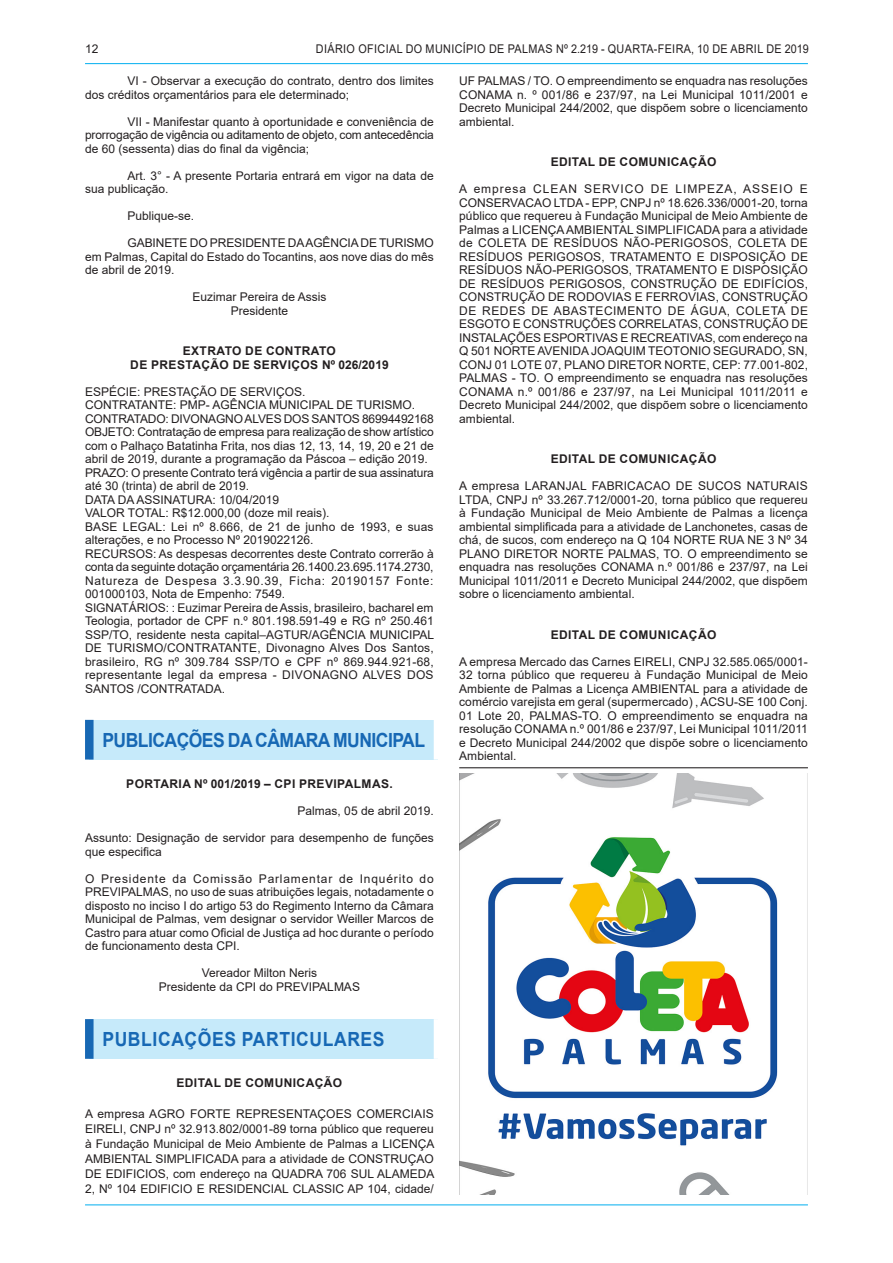
<style>
.page{position:relative;width:893px;height:1263px;background:#fff}
.page>*{position:absolute;margin:0;border:0;box-sizing:border-box;transform-origin:0 0}
.t1{font:700 19.5px "Arial";letter-spacing:-.03em;color:#1768b4;scale:.9 1}
.t2{font:700 19.5px "Arial";letter-spacing:.035em;color:#1768b4;scale:.9 1}
.t3{font:12px/13.5px "Arial";color:#231f20;text-align:justify}
.t4{font:700 12px/13.5px "Arial";letter-spacing:.035em;color:#231f20;text-align:center}
.t5{font:12px "Arial";letter-spacing:.035em;color:#231f20;scale:.9 1}
</style>
<div class="page">
<hr style="left:85px;top:63px;width:723px;height:1px;background:#00aeef">
<hr style="left:85px;top:1204px;width:723px;height:1px;background:#00aeef">
<div style="left:89px;top:720px;width:349px;height:39px;background:#c6eafa"></div>
<div style="left:85px;top:720px;width:9px;height:39px;background:#1768b4"></div>
<div style="left:434px;top:720px;width:8px;height:39px;background:#fff"></div>
<div style="left:89px;top:1019px;width:349px;height:40px;background:#c6eafa"></div>
<div style="left:85px;top:1019px;width:9px;height:40px;background:#1768b4"></div>
<div style="left:434px;top:1019px;width:8px;height:40px;background:#fff"></div>
<hr style="left:459px;top:767px;width:349px;height:1px;background:#231f20">
<img style="left:459px;top:774px;width:349px;height:421px">
<p class="t3" style="left:85px;top:42px;width:15px">12</p>
<p class="t5" style="left:316px;top:40px;width:549px">DIÁRIO OFICIAL DO MUNICÍPIO DE PALMAS Nº 2.219 - QUARTA-FEIRA, 10 DE ABRIL DE 2019</p>
<p class="t3" style="left:85px;top:74px;width:350px;text-indent:43px">VI - Observar a execução do contrato, dentro dos limites dos créditos orçamentários para ele determinado;</p>
<p class="t3" style="left:85px;top:115px;width:350px;text-indent:43px">VII - Manifestar quanto à oportunidade e conveniência de prorrogação de vigência ou aditamento de objeto, com antecedência de 60 (sessenta) dias do final da vigência;</p>
<p class="t3" style="left:85px;top:169px;width:350px;text-indent:43px">Art. 3° - A presente Portaria entrará em vigor na data de sua publicação.</p>
<p class="t3" style="left:128px;top:209px;width:68px">Publique-se.</p>
<p class="t3" style="left:85px;top:236px;width:350px;text-indent:43px">GABINETE DO PRESIDENTE DA AGÊNCIA DE TURISMO em Palmas, Capital do Estado do Tocantins, aos nove dias do mês de abril de 2019.</p>
<p class="t3" style="left:192px;top:290px;width:136px;text-align:center">Euzimar Pereira de Assis<br>Presidente</p>
<p class="t4" style="left:130px;top:344px;width:260px">EXTRATO DE CONTRATO<br>DE PRESTAÇÃO DE SERVIÇOS Nº 026/2019</p>
<p class="t3" style="left:85px;top:385px;width:351px;text-align:left">ESPÉCIE: PRESTAÇÃO DE SERVIÇOS.<br>CONTRATANTE: PMP- AGÊNCIA MUNICIPAL DE TURISMO.<br>CONTRATADO: DIVONAGNO ALVES DOS SANTOS 86994492168<br>OBJETO: Contratação de empresa para realização de show artístico com o Palhaço Batatinha Frita, nos dias 12, 13, 14, 19, 20 e 21 de abril de 2019, durante a programação da Páscoa – edição 2019.<br>PRAZO: O presente Contrato terá vigência a partir de sua assinatura até 30 (trinta) de abril de 2019.<br>DATA DA ASSINATURA: 10/04/2019<br>VALOR TOTAL: R$12.000,00 (doze mil reais).<br>BASE LEGAL: Lei nº 8.666, de 21 de junho de 1993, e suas alterações, e no Processo Nº 2019022126.<br>RECURSOS: As despesas decorrentes deste Contrato correrão à conta da seguinte dotação orçamentária 26.1400.23.695.1174.2730, Natureza de Despesa 3.3.90.39, Ficha: 20190157 Fonte:<br>001000103, Nota de Empenho: 7549.<br>SIGNATÁRIOS: : Euzimar Pereira de Assis, brasileiro, bacharel em Teologia, portador de CPF n.º 801.198.591-49 e RG nº 250.461<br>SSP/TO, residente nesta capital–AGTUR/AGÊNCIA MUNICIPAL DE TURISMO/CONTRATANTE, Divonagno Alves Dos Santos, brasileiro, RG nº 309.784 SSP/TO e CPF nº 869.944.921-68, representante legal da empresa - DIVONAGNO ALVES DOS SANTOS /CONTRATADA.</p>
<h1 class="t1" style="left:102px;top:726px;width:360px">PUBLICAÇÕES DA CÂMARA MUNICIPAL</h1>
<p class="t4" style="left:126px;top:777px;width:268px">PORTARIA Nº 001/2019 – CPI PREVIPALMAS.</p>
<p class="t3" style="left:298px;top:804px;width:138px">Palmas, 05 de abril 2019.</p>
<p class="t3" style="left:85px;top:831px;width:350px">Assunto: Designação de servidor para desempenho de funções que especifica</p>
<p class="t3" style="left:85px;top:871px;width:350px">O Presidente da Comissão Parlamentar de Inquérito do PREVIPALMAS, no uso de suas atribuições legais, notadamente o disposto no inciso I do artigo 53 do Regimento Interno da Câmara Municipal de Palmas, vem designar o servidor Weiller Marcos de Castro para atuar como Oficial de Justiça ad hoc durante o período de funcionamento desta CPI.</p>
<p class="t3" style="left:159px;top:966px;width:203px;text-align:center">Vereador Milton Neris<br>Presidente da CPI do PREVIPALMAS</p>
<h1 class="t2" style="left:102px;top:1025px;width:315px">PUBLICAÇÕES PARTICULARES</h1>
<p class="t4" style="left:176px;top:1076px;width:167px">EDITAL DE COMUNICAÇÃO</p>
<p class="t3" style="left:85px;top:1106px;width:351px;line-height:15.1px">A empresa AGRO FORTE REPRESENTAÇOES COMERCIAIS EIRELI, CNPJ nº 32.913.802/0001-89 torna público que requereu à Fundação Municipal de Meio Ambiente de Palmas a LICENÇA AMBIENTAL SIMPLIFICADA para a atividade de CONSTRUÇAO DE EDIFICIOS, com endereço na QUADRA 706 SUL ALAMEDA 2, Nº 104 EDIFICIO E RESIDENCIAL CLASSIC AP 104, cidade/</p>
<p class="t3" style="left:459px;top:74px;width:350px">UF PALMAS / TO. O empreendimento se enquadra nas resoluções CONAMA n. º 001/86 e 237/97, na Lei Municipal 1011/2001 e Decreto Municipal 244/2002, que dispõem sobre o licenciamento ambiental.</p>
<p class="t4" style="left:551px;top:155px;width:167px">EDITAL DE COMUNICAÇÃO</p>
<p class="t3" style="left:459px;top:182px;width:350px">A empresa CLEAN SERVICO DE LIMPEZA, ASSEIO E CONSERVACAO LTDA - EPP, CNPJ nº 18.626.336/0001-20, torna público que requereu à Fundação Municipal de Meio Ambiente de Palmas a LICENÇA AMBIENTAL SIMPLIFICADA para a atividade de COLETA DE RESÍDUOS NÃO-PERIGOSOS, COLETA DE RESÍDUOS PERIGOSOS, TRATAMENTO E DISPOSIÇÃO DE RESÍDUOS NÃO-PERIGOSOS, TRATAMENTO E DISPOSIÇÃO DE RESÍDUOS PERIGOSOS, CONSTRUÇÃO DE EDIFÍCIOS, CONSTRUÇÃO DE RODOVIAS E FERROVIAS, CONSTRUÇÃO DE REDES DE ABASTECIMENTO DE ÁGUA, COLETA DE ESGOTO E CONSTRUÇÕES CORRELATAS, CONSTRUÇÃO DE INSTALAÇÕES ESPORTIVAS E RECREATIVAS, com endereço na Q 501 NORTE AVENIDA JOAQUIM TEOTONIO SEGURADO, SN, CONJ 01 LOTE 07, PLANO DIRETOR NORTE, CEP: 77.001-802, PALMAS - TO. O empreendimento se enquadra nas resoluções CONAMA n.º 001/86 e 237/97, na Lei Municipal 1011/2011 e Decreto Municipal 244/2002, que dispõem sobre o licenciamento ambiental.</p>
<p class="t4" style="left:551px;top:452px;width:167px">EDITAL DE COMUNICAÇÃO</p>
<p class="t3" style="left:459px;top:479px;width:350px">A empresa LARANJAL FABRICACAO DE SUCOS NATURAIS LTDA, CNPJ nº 33.267.712/0001-20, torna público que requereu à Fundação Municipal de Meio Ambiente de Palmas a licença ambiental simplificada para a atividade de Lanchonetes, casas de chá, de sucos, com endereço na Q 104 NORTE RUA NE 3 Nº 34<br>PLANO DIRETOR NORTE PALMAS, TO. O empreendimento se enquadra nas resoluções CONAMA n.º 001/86 e 237/97, na Lei Municipal 1011/2011 e Decreto Municipal 244/2002, que dispõem sobre o licenciamento ambiental.</p>
<p class="t4" style="left:551px;top:628px;width:167px">EDITAL DE COMUNICAÇÃO</p>
<p class="t3" style="left:459px;top:655px;width:350px">A empresa Mercado das Carnes EIRELI, CNPJ 32.585.065/0001- 32 torna público que requereu à Fundação Municipal de Meio Ambiente de Palmas a Licença AMBIENTAL para a atividade de comércio varejista em geral (supermercado) , ACSU-SE 100 Conj.<br>01 Lote 20, PALMAS-TO. O empreendimento se enquadra na resolução CONAMA n.º 001/86 e 237/97, Lei Municipal 1011/2011 e Decreto Municipal 244/2002 que dispõe sobre o licenciamento Ambiental.</p>
</div>
